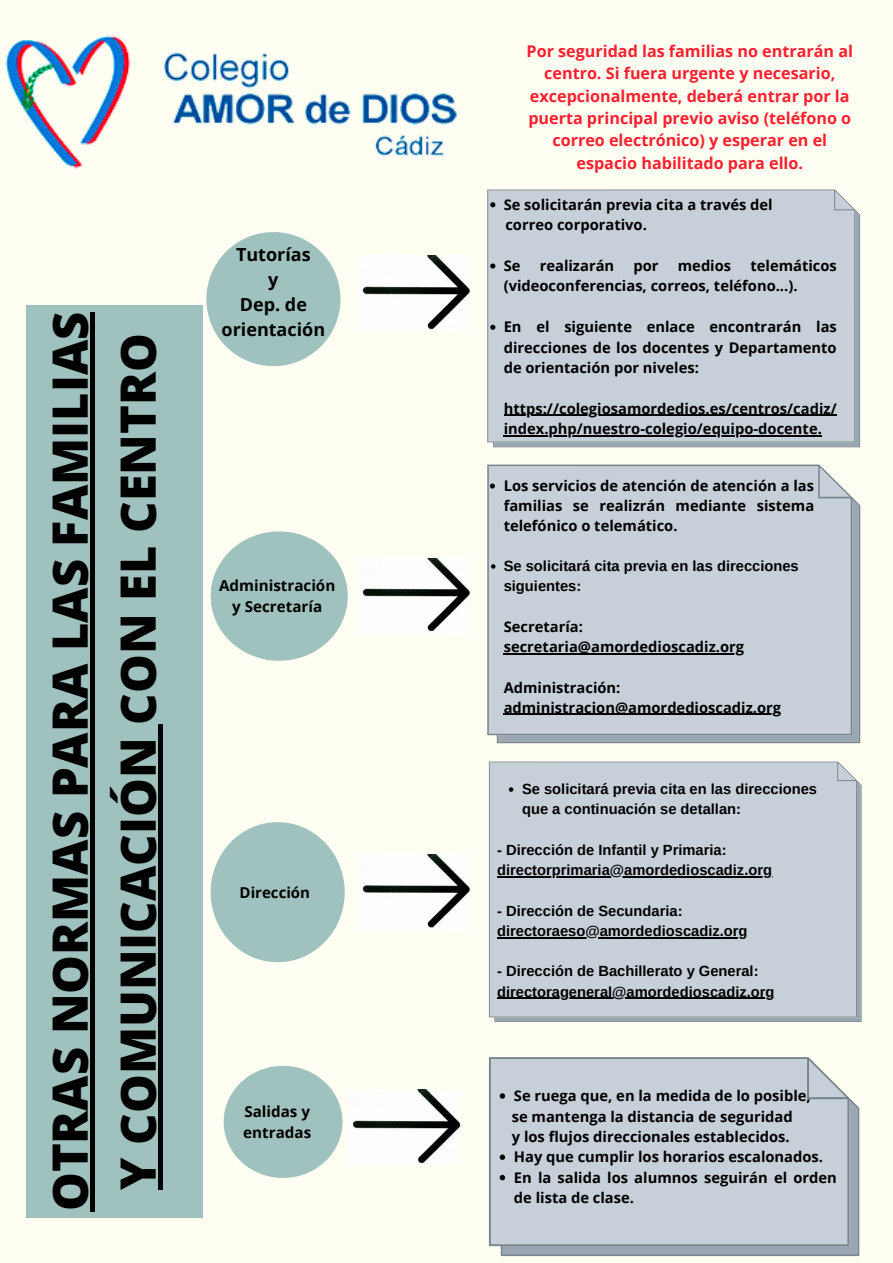
<style>
.page{position:relative;width:893px;height:1263px;background:#fefff2}
.page>*{position:absolute;margin:0;border:0;box-sizing:border-box;transform-origin:0 0}
.t1{font:800 48.75px/67.9px "Open Sans";color:#000;text-align:center}
.t2{font:700 18px/24.8px "Open Sans";color:#000;text-align:center}
.t3{font:700 16.12px/22.4px "Open Sans";color:#fe1f2f;text-align:center}
.t4{font:700 15.15px/20.9px "Open Sans";color:#000;text-align:center}
.t5{font:700 15px "Open Sans";color:#000}
.t6{font:700 14.7px/20.4px "Open Sans";color:#000}
.t7{font:700 14.7px/20.2px "Arimo";color:#000}
</style>
<div class="page">
<div style="left:26px;top:305px;width:177px;height:913px;background:#a0c2bf"></div>
<img style="left:5px;top:35px;width:452px;height:134px">
<svg style="left:206px;top:232px;width:134px;height:134px"></svg>
<svg style="left:211px;top:531px;width:137px;height:130px"></svg>
<svg style="left:224px;top:1066px;width:118px;height:112px"></svg>
<svg style="left:211px;top:822px;width:134px;height:140px"></svg>
<img style="left:353px;top:1090px;width:107px;height:76px">
<img style="left:362px;top:854px;width:108px;height:76px">
<img style="left:362px;top:255px;width:108px;height:76px">
<img style="left:362px;top:558px;width:108px;height:76px">
<svg style="left:487px;top:465px;width:373px;height:278px;background:#c2cbd3"></svg>
<div style="left:487px;top:189px;width:373px;height:258px;background:#c7d0d8"></div>
<div style="left:489px;top:761px;width:372px;height:261px;background:#c7d0d8"></div>
<svg style="left:489px;top:1057px;width:370px;height:199px;background:#c2cbd3"></svg>
<hr style="left:91px;top:312px;width:4px;height:899px;background:#000">
<div style="left:158px;top:725px;width:5px;height:465px;background:#000"></div>
<svg style="left:509px;top:787px;width:4px;height:5px"></svg>
<hr style="left:497px;top:876px;width:275px;height:1px;background:#000">
<hr style="left:497px;top:937px;width:250px;height:1px;background:#000">
<hr style="left:497px;top:998px;width:277px;height:1px;background:#000">
<svg style="left:490px;top:202px;width:5px;height:5px"></svg>
<svg style="left:490px;top:263px;width:5px;height:6px"></svg>
<svg style="left:490px;top:325px;width:5px;height:5px"></svg>
<hr style="left:504px;top:415px;width:332px;height:1px;background:#000">
<hr style="left:504px;top:435px;width:318px;height:2px;background:#000">
<svg style="left:490px;top:483px;width:5px;height:6px"></svg>
<svg style="left:491px;top:564px;width:4px;height:5px"></svg>
<hr style="left:504px;top:653px;width:240px;height:1px;background:#000">
<hr style="left:504px;top:714px;width:277px;height:1px;background:#000">
<svg style="left:500px;top:1093px;width:5px;height:6px"></svg>
<svg style="left:500px;top:1154px;width:5px;height:6px"></svg>
<svg style="left:500px;top:1175px;width:5px;height:5px"></svg>
<h1 class="t1" style="left:35px;top:1211px;width:901px;rotate:-90deg">OTRAS NORMAS PARA LAS FAMILIAS<br>Y COMUNICACIÓN CON EL CENTRO</h1>
<p class="t2" style="left:221px;top:242px;width:105px">Tutorías<br>y<br>Dep. de orientación</p>
<p class="t4" style="left:219px;top:575px;width:118px">Administración y Secretaría</p>
<p class="t5" style="left:240px;top:881px;width:72px">Dirección</p>
<p class="t4" style="left:243px;top:1100px;width:69px;text-align:left">Salidas y entradas</p>
<p class="t3" style="left:526px;top:39px;width:328px">Por seguridad las familias no entrarán al centro. Si fuera urgente y necesario, excepcionalmente, deberá entrar por la puerta principal previo aviso (teléfono o correo electrónico) y esperar en el espacio habilitado para ello.</p>
<p class="t6" style="left:504px;top:194px;width:271px">Se solicitarán previa cita a través del</p>
<p class="t6" style="left:505px;top:214px;width:143px">correo corporativo.</p>
<p class="t6" style="left:504px;top:255px;width:335px;text-indent:247px">telemáticos (videoconferencias, correos, teléfono...).</p>
<p class="t6" style="left:504px;top:316px;width:335px;text-align:justify">En el siguiente enlace encontrarán las direcciones de los docentes y Departamento de orientación por niveles:</p>
<p class="t6" style="left:504px;top:255px;width:18px">Se</p>
<p class="t6" style="left:540px;top:255px;width:76px">realizarán</p>
<p class="t6" style="left:633px;top:255px;width:27px">por</p>
<p class="t6" style="left:678px;top:255px;width:55px">medios</p>
<p class="t6" style="left:504px;top:398px;width:334px">https://colegiosamordedios.es/centros/cadiz/ index.php/nuestro-colegio/equipo-docente.</p>
<p class="t6" style="left:504px;top:475px;width:312px;line-height:20.2px;text-align:justify">Los servicios de atención de atención a las familias se realizrán mediante sistema telefónico o telemático.</p>
<p class="t7" style="left:504px;top:556px;width:296px">Se solicitará cita previa en las direcciones siguientes:</p>
<p class="t6" style="left:504px;top:616px;width:242px;line-height:20.2px">Secretaría: secretaria@amordedioscadiz.org</p>
<p class="t6" style="left:504px;top:677px;width:279px;line-height:20.2px">Administración: administracion@amordedioscadiz.org</p>
<p class="t7" style="left:522px;top:779px;width:296px">Se solicitará previa cita en las direcciones que a continuación se detallan:</p>
<p class="t7" style="left:497px;top:839px;width:276px">- Dirección de Infantil y Primaria: directorprimaria@amordedioscadiz.org</p>
<p class="t7" style="left:497px;top:900px;width:252px">- Dirección de Secundaria: directoraeso@amordedioscadiz.org</p>
<p class="t7" style="left:497px;top:961px;width:279px">- Dirección de Bachillerato y General: directorageneral@amordedioscadiz.org</p>
<p class="t6" style="left:514px;top:1085px;width:298px">Se ruega que, en la medida de lo posible,</p>
<p class="t6" style="left:512px;top:1105px;width:282px">se mantenga la distancia de seguridad y los flujos direccionales establecidos.</p>
<p class="t6" style="left:514px;top:1146px;width:324px">Hay que cumplir los horarios escalonados.<br>En la salida los alumnos seguirán el orden de lista de clase.</p>
</div>
